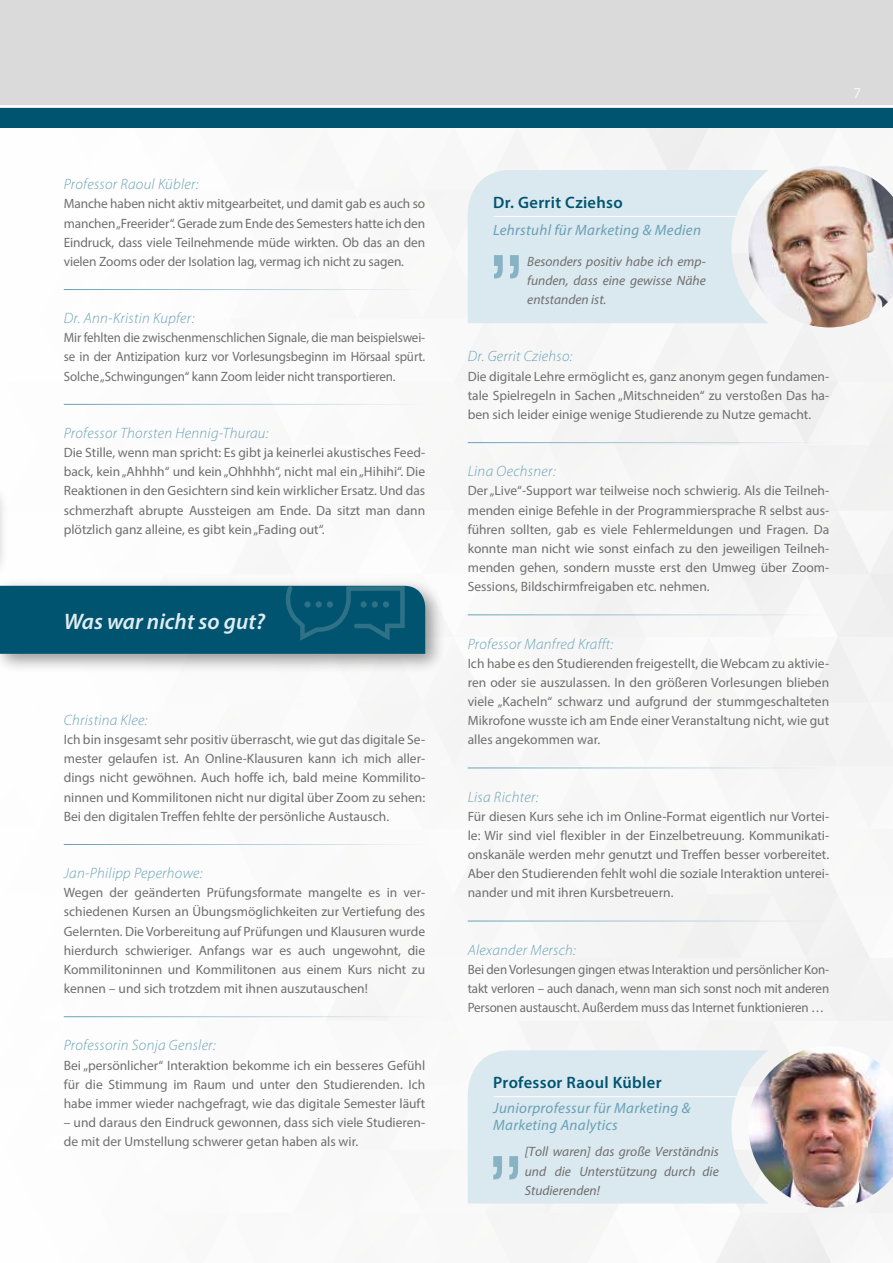
<style>
.page{position:relative;width:893px;height:1263px;background:#fff}
.page>*{position:absolute;margin:0;border:0;box-sizing:border-box;transform-origin:0 0}
.t1{font:italic 600 22.5px "Myriad Pro";color:#e0ecf1}
.t2{font:600 16.5px "Myriad Pro";letter-spacing:.02em;color:#00546f}
.t3{font:italic 300 15px "Myriad Pro";letter-spacing:.02em;color:#68a1b6}
.t4{font:italic 15px/16.5px "Myriad Pro";letter-spacing:.02em;color:#68a1b6}
.t5{font:13.5px/19.2px "Myriad Pro";color:#706f6f;text-align:justify}
.t6{font:13.5px/19.2px "Myriad Pro";color:#706f6f;text-align:justify;scale:.96 1}
.t7{font:italic 13.5px/19.2px "Myriad Pro";color:#706f6f;text-align:justify}
.t8{font:condensed 13.5px "Eurostile LT Std";color:#fff}
</style>
<div class="page">
<div style="left:0;top:0;width:893px;height:128px;background:#dadada"></div>
<hr style="left:0;top:105px;width:893px;height:3px;background:#fff">
<div style="left:0;top:108px;width:893px;height:20px;background:#00546f"></div>
<div style="left:468px;top:170px;width:280px;height:153px;background:#dae8ef"></div>
<hr style="left:494px;top:216px;width:242px;height:1px;background:#fff">
<hr style="left:64px;top:289px;width:361px;height:1px;background:#68a1b6">
<div style="left:0;top:483px;width:9px;height:96px;background:#f9f9f9"></div>
<svg style="left:0;top:501px;width:1px;height:57px"></svg>
<img style="left:748px;top:166px;width:145px;height:161px">
<div style="left:468px;top:1050px;width:280px;height:153px;background:#dae8ef"></div>
<svg style="left:493px;top:1156px;width:25px;height:23px"></svg>
<hr style="left:494px;top:1096px;width:242px;height:1px;background:#fff">
<img style="left:748px;top:1046px;width:145px;height:162px">
<hr style="left:64px;top:404px;width:361px;height:1px;background:#68a1b6">
<hr style="left:468px;top:442px;width:361px;height:1px;background:#68a1b6">
<hr style="left:64px;top:844px;width:361px;height:1px;background:#68a1b6">
<hr style="left:64px;top:1016px;width:361px;height:1px;background:#68a1b6">
<hr style="left:468px;top:614px;width:361px;height:1px;background:#68a1b6">
<hr style="left:468px;top:767px;width:361px;height:1px;background:#68a1b6">
<hr style="left:468px;top:921px;width:361px;height:1px;background:#68a1b6">
<div style="left:0;top:577px;width:445px;height:97px;background:#000;opacity:.4"></div>
<svg style="left:0;top:584px;width:425px;height:70px;background:#095973"></svg>
<svg style="left:494px;top:255px;width:25px;height:23px"></svg>
<p class="t3" style="left:64px;top:176px;width:136px">Professor Raoul Kübler:</p>
<p class="t5" style="left:64px;top:194px;width:363px">Manche haben nicht aktiv mitgearbeitet, und damit gab es auch so manchen „Freerider“. Gerade zum Ende des Semesters hatte ich den Eindruck, dass viele Teilnehmende müde wirkten. Ob das an den vielen Zooms oder der Isolation lag, vermag ich nicht zu sagen.</p>
<p class="t3" style="left:64px;top:310px;width:132px">Dr. Ann-Kristin Kupfer:</p>
<p class="t6" style="left:64px;top:328px;width:378px">Mir fehlten die zwischenmenschlichen Signale, die man beispielswei&shy;se in der Antizipation kurz vor Vorlesungsbeginn im Hörsaal spürt.<br>Solche „Schwingungen“ kann Zoom leider nicht transportieren.</p>
<p class="t3" style="left:64px;top:425px;width:206px">Professor Thorsten Hennig-Thurau:</p>
<p class="t5" style="left:64px;top:443px;width:363px">Die Stille, wenn man spricht: Es gibt ja keinerlei akustisches Feed&shy;back, kein „Ahhhh“ und kein „Ohhhhh“, nicht mal ein „Hihihi“. Die Reaktionen in den Gesichtern sind kein wirklicher Ersatz. Und das schmerzhaft abrupte Aussteigen am Ende. Da sitzt man dann plötzlich ganz alleine, es gibt kein „Fading out“.</p>
<h1 class="t1" style="left:64px;top:607px;width:203px">Was war nicht so gut?</h1>
<p class="t3" style="left:64px;top:712px;width:85px">Christina Klee:</p>
<p class="t5" style="left:64px;top:730px;width:363px">Ich bin insgesamt sehr positiv überrascht, wie gut das digitale Se&shy;mester gelaufen ist. An Online-Klausuren kann ich mich aller&shy;dings nicht gewöhnen. Auch hoffe ich, bald meine Kommilito&shy;ninnen und Kommilitonen nicht nur digital über Zoom zu sehen:<br>Bei den digitalen Treffen fehlte der persönliche Austausch.</p>
<p class="t3" style="left:64px;top:865px;width:140px">Jan-Philipp Peperhowe:</p>
<p class="t5" style="left:64px;top:883px;width:363px">Wegen der geänderten Prüfungsformate mangelte es in ver&shy;schiedenen Kursen an Übungsmöglichkeiten zur Vertiefung des Gelernten. Die Vorbereitung auf Prüfungen und Klausuren wurde hierdurch schwieriger. Anfangs war es auch ungewohnt, die Kommilitoninnen und Kommilitonen aus einem Kurs nicht zu kennen – und sich trotzdem mit ihnen auszutauschen!</p>
<p class="t3" style="left:64px;top:1037px;width:154px">Professorin Sonja Gensler:</p>
<p class="t5" style="left:64px;top:1055px;width:363px">Bei „persönlicher“ Interaktion bekomme ich ein besseres Gefühl für die Stimmung im Raum und unter den Studierenden. Ich habe immer wieder nachgefragt, wie das digitale Semester läuft</p>
<p class="t5" style="left:64px;top:1112px;width:363px">– und daraus den Eindruck gewonnen, dass sich viele Studieren&shy;de mit der Umstellung schwerer getan haben als wir.</p>
<p class="t8" style="left:854px;top:85px;width:9px">7</p>
<p class="t2" style="left:493px;top:192px;width:131px">Dr. Gerrit Cziehso</p>
<p class="t4" style="left:493px;top:221px;width:209px">Lehrstuhl für Marketing &amp; Medien</p>
<p class="t7" style="left:527px;top:251px;width:180px">Besonders positiv habe ich emp&shy;funden, dass eine gewisse Nähe entstanden ist.</p>
<p class="t3" style="left:468px;top:348px;width:106px">Dr. Gerrit Cziehso:</p>
<p class="t5" style="left:468px;top:366px;width:363px">Die digitale Lehre ermöglicht es, ganz anonym gegen fundamen&shy;tale Spielregeln in Sachen „Mitschneiden“ zu verstoßen Das ha&shy;ben sich leider einige wenige Studierende zu Nutze gemacht.</p>
<p class="t3" style="left:468px;top:463px;width:89px">Lina Oechsner:</p>
<p class="t5" style="left:468px;top:481px;width:363px">Der „Live“-Support war teilweise noch schwierig. Als die Teilneh&shy;menden einige Befehle in der Programmiersprache R selbst aus&shy;führen sollten, gab es viele Fehlermeldungen und Fragen. Da konnte man nicht wie sonst einfach zu den jeweiligen Teilneh&shy;menden gehen, sondern musste erst den Umweg über Zoom-Sessions, Bildschirmfreigaben etc. nehmen.</p>
<p class="t3" style="left:468px;top:635px;width:147px">Professor Manfred Krafft:</p>
<p class="t5" style="left:468px;top:653px;width:363px">Ich habe es den Studierenden freigestellt, die Webcam zu aktivie&shy;ren oder sie auszulassen. In den größeren Vorlesungen blieben viele „Kacheln“ schwarz und aufgrund der stummgeschalteten Mikrofone wusste ich am Ende einer Veranstaltung nicht, wie gut alles angekommen war.</p>
<p class="t3" style="left:468px;top:789px;width:72px">Lisa Richter:</p>
<p class="t5" style="left:468px;top:806px;width:363px">Für diesen Kurs sehe ich im Online-Format eigentlich nur Vortei&shy;le: Wir sind viel flexibler in der Einzelbetreuung. Kommunikati&shy;onskanäle werden mehr genutzt und Treffen besser vorbereitet.<br>Aber den Studierenden fehlt wohl die soziale Interaktion unterei&shy;nander und mit ihren Kursbetreuern.</p>
<p class="t3" style="left:468px;top:942px;width:110px">Alexander Mersch:</p>
<p class="t6" style="left:468px;top:959px;width:378px">Bei den Vorlesungen gingen etwas Interaktion und persönlicher Kon&shy;takt verloren – auch danach, wenn man sich sonst noch mit anderen Personen austauscht. Außerdem muss das Internet funktionieren …</p>
<p class="t2" style="left:493px;top:1072px;width:170px">Professor Raoul Kübler</p>
<p class="t4" style="left:493px;top:1100px;width:199px">Juniorprofessur für Marketing &amp;<br>Marketing Analytics</p>
<p class="t7" style="left:525px;top:1142px;width:195px">[Toll waren] das große Verständnis und die Unterstützung durch die Studierenden!</p>
</div>
